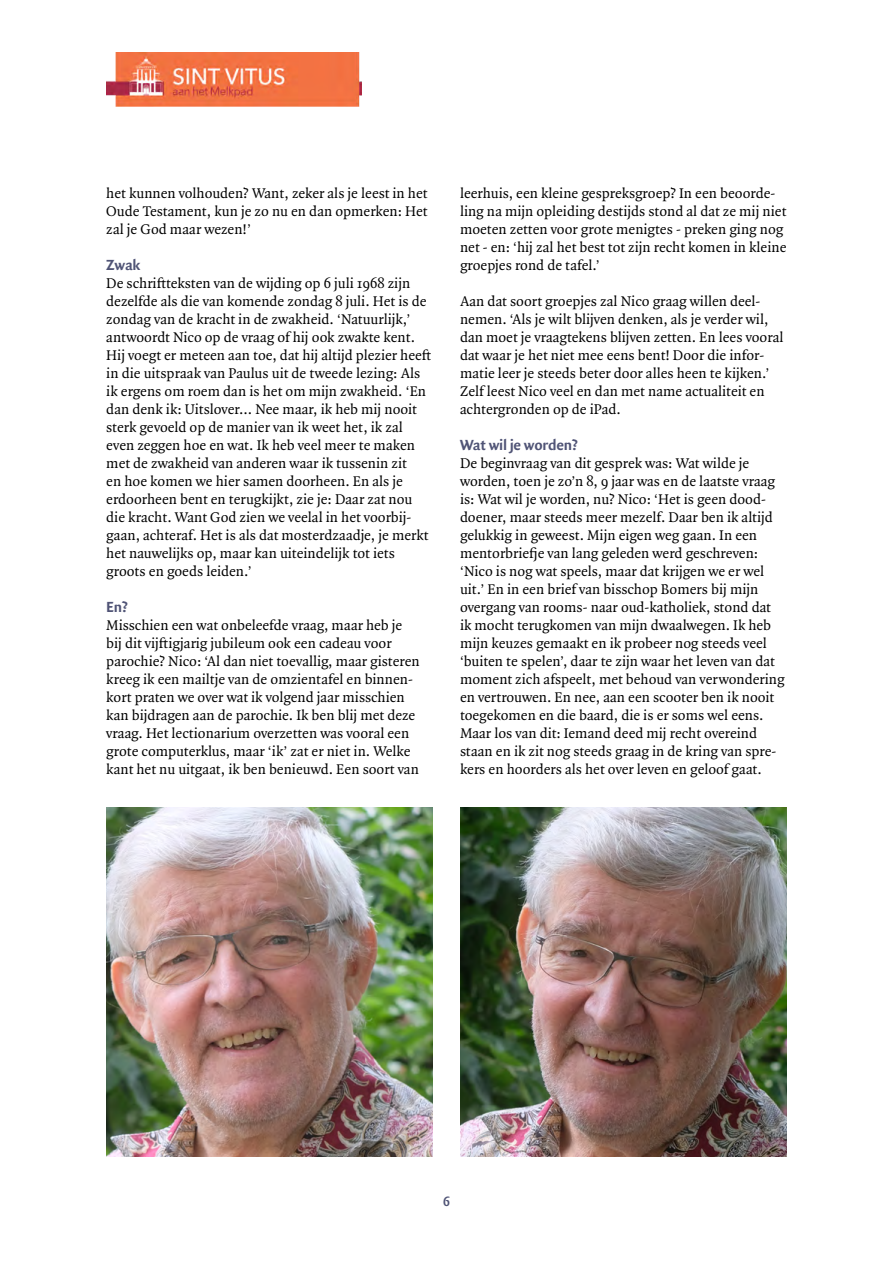
<style>
.page{position:relative;width:893px;height:1263px;background:#fff}
.page>*{position:absolute;margin:0;border:0;box-sizing:border-box;transform-origin:0 0}
.Tussenkopjes{font:15.75px "Quadraat Sans OT Bld";letter-spacing:-.02em;color:#505476}
.Body{font:15px/18px "Quadraat Pro";color:#000}
.t1{font:13.5px "Quadraat Sans OT Bld";color:#505476}
</style>
<div class="page">
<img style="left:106px;top:52px;width:256px;height:54px">
<img style="left:106px;top:807px;width:327px;height:350px">
<img style="left:460px;top:807px;width:327px;height:350px">
<p class="Body" style="left:106px;top:184px;width:323px;text-align:justify">het kunnen volhouden? Want, zeker als je leest in het Oude Testament, kun je zo nu en dan opmerken: Het zal je God maar wezen!’</p>
<p class="Tussenkopjes" style="left:106px;top:256px;width:36px">Zwak</p>
<p class="Body" style="left:106px;top:274px;width:326px">De schriftteksten van de wijding op 6 juli 1968 zijn dezelfde als die van komende zondag 8 juli. Het is de zondag van de kracht in de zwakheid. ‘Natuurlijk,’ antwoordt Nico op de vraag of hij ook zwakte kent.<br>Hij voegt er meteen aan toe, dat hij altijd plezier heeft in die uitspraak van Paulus uit de tweede lezing: Als ik ergens om roem dan is het om mijn zwakheid. ‘En dan denk ik: Uitslover... Nee maar, ik heb mij nooit sterk gevoeld op de manier van ik weet het, ik zal even zeggen hoe en wat. Ik heb veel meer te maken met de zwakheid van anderen waar ik tussenin zit<br>en hoe komen we hier samen doorheen. En als je erdoorheen bent en terugkijkt, zie je: Daar zat nou die kracht. Want God zien we veelal in het voorbij&shy;gaan, achteraf. Het is als dat mosterdzaadje, je merkt het nauwelijks op, maar kan uiteindelijk tot iets groots en goeds leiden.’</p>
<p class="Tussenkopjes" style="left:106px;top:598px;width:23px">En?</p>
<p class="Body" style="left:106px;top:616px;width:315px">Misschien een wat onbeleefde vraag, maar heb je bij dit vijftigjarig jubileum ook een cadeau voor parochie? Nico: ‘Al dan niet toevallig, maar gisteren kreeg ik een mailtje van de omzientafel en binnen&shy;kort praten we over wat ik volgend jaar misschien kan bijdragen aan de parochie. Ik ben blij met deze vraag. Het lectionarium overzetten was vooral een grote computerklus, maar ‘ik’ zat er niet in. Welke kant het nu uitgaat, ik ben benieuwd. Een soort van</p>
<p class="Body" style="left:460px;top:184px;width:328px">leerhuis, een kleine gespreksgroep? In een beoorde&shy;ling na mijn opleiding destijds stond al dat ze mij niet moeten zetten voor grote menigtes - preken ging nog net - en: ‘hij zal het best tot zijn recht komen in kleine groepjes rond de tafel.’</p>
<p class="Body" style="left:460px;top:292px;width:325px">Aan dat soort groepjes zal Nico graag willen deel&shy;nemen. ‘Als je wilt blijven denken, als je verder wil, dan moet je vraagtekens blijven zetten. En lees vooral dat waar je het niet mee eens bent! Door die infor&shy;matie leer je steeds beter door alles heen te kijken.’ Zelf leest Nico veel en dan met name actualiteit en achtergronden op de iPad.</p>
<p class="Tussenkopjes" style="left:460px;top:436px;width:119px">Wat wil je worden?</p>
<p class="Body" style="left:460px;top:454px;width:326px">De beginvraag van dit gesprek was: Wat wilde je worden, toen je zo’n 8, 9 jaar was en de laatste vraag is: Wat wil je worden, nu? Nico: ‘Het is geen dood&shy;doener, maar steeds meer mezelf. Daar ben ik altijd gelukkig in geweest. Mijn eigen weg gaan. In een mentorbriefje van lang geleden werd geschreven: ‘Nico is nog wat speels, maar dat krijgen we er wel uit.’ En in een brief van bisschop Bomers bij mijn overgang van rooms- naar oud-katholiek, stond dat ik mocht terugkomen van mijn dwaalwegen. Ik heb mijn keuzes gemaakt en ik probeer nog steeds veel ‘buiten te spelen’, daar te zijn waar het leven van dat moment zich afspeelt, met behoud van verwondering en vertrouwen. En nee, aan een scooter ben ik nooit toegekomen en die baard, die is er soms wel eens.<br>Maar los van dit: Iemand deed mij recht overeind staan en ik zit nog steeds graag in de kring van spre&shy;kers en hoorders als het over leven en geloof gaat.</p>
<p class="t1" style="left:443px;top:1194px;width:8px">6</p>
</div>
